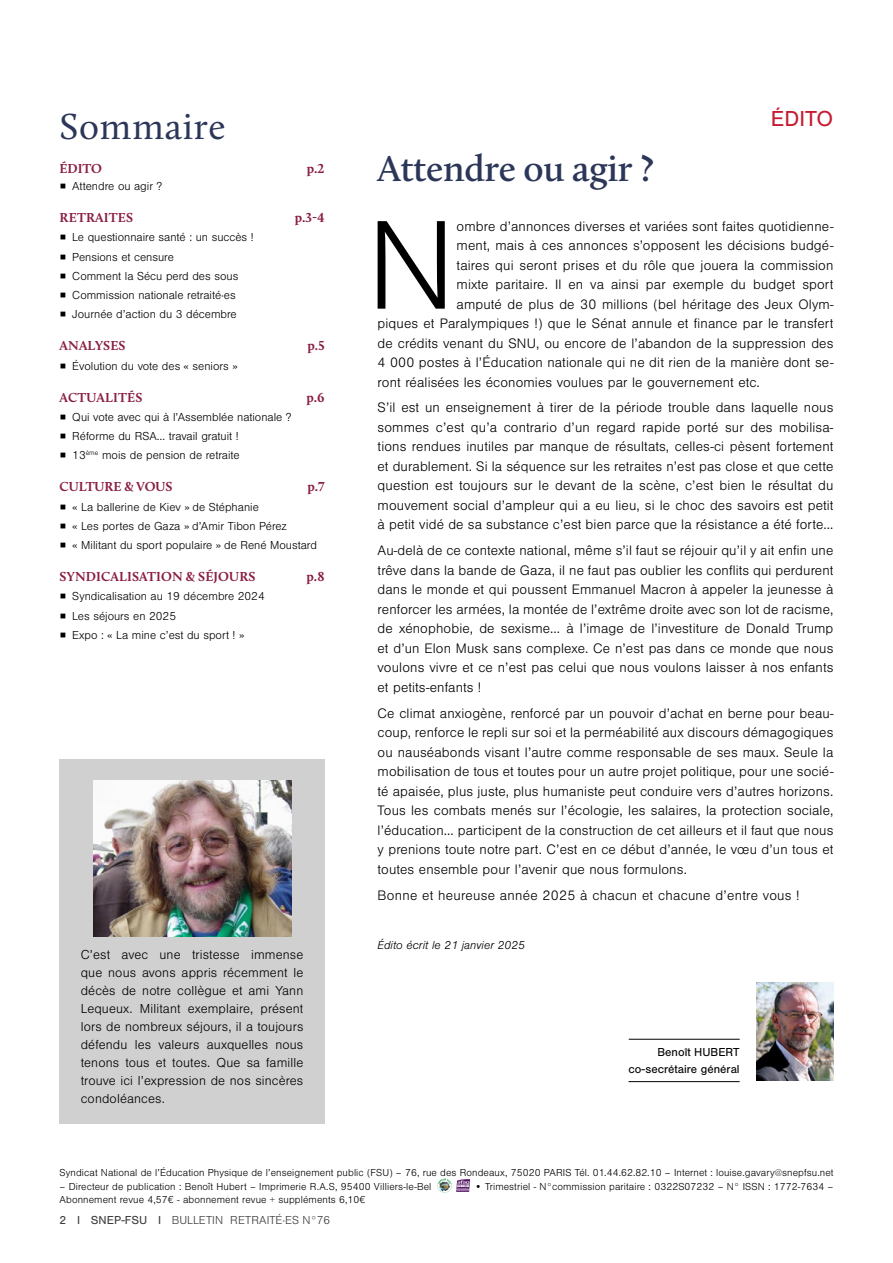
<style>
.page{position:relative;width:893px;height:1263px;background:#fff}
.page>*{position:absolute;margin:0;border:0;box-sizing:border-box;transform-origin:0 0}
.t1{font:300 131.25px "Nimbus San";color:#000}
.t2{font:600 37.5px "Calluna";letter-spacing:-.01em;color:#2c3658}
.t3{font:37.5px "Calluna";letter-spacing:.02em;color:#2c3658}
.t4{font:22.5px "Nimbus San";color:#c61a32}
.t5{font:300 14.25px/19.5px "Nimbus San";letter-spacing:.01em;color:#000;text-align:justify}
.t6{font:300 13.5px/18px "Nimbus San";letter-spacing:.01em;color:#000;text-align:justify}
.t7{font:700 13.5px "Calluna";letter-spacing:.015em;color:#8a1e41}
.t8{font:300 12px "Nimbus San";color:#000}
.t9{font:300 12px "Nimbus San";color:#3c3c3b}
.t10{font:12px/16.5px "Nimbus San";color:#000;text-align:right}
.t11{font:italic 300 12px "Nimbus San";color:#000}
.t12{font:300 10.5px "Nimbus San";letter-spacing:.01em;color:#000}
.s1{font-family:"Source Sans Pro";font-weight:200}
.s2{font-weight:400}
</style>
<div class="page">
<svg style="left:437px;top:1178px;width:33px;height:15px"></svg>
<hr style="left:629px;top:1039px;width:111px;height:1px;background:#000">
<hr style="left:628px;top:1081px;width:112px;height:1px;background:#000">
<img style="left:757px;top:982px;width:76px;height:98px">
<div style="left:60px;top:759px;width:265px;height:365px;background:#d0d0d0"></div>
<img style="left:93px;top:780px;width:198px;height:156px">
<h2 class="t3" style="left:60px;top:103px;width:168px">Sommaire</h2>
<p class="t7" style="left:60px;top:160px;width:44px">ÉDITO</p>
<p class="t7" style="left:307px;top:160px;width:19px">p.2</p>
<p class="t8" style="left:60px;top:180px;width:104px"><span class="s1">■</span> Attendre ou agir ?</p>
<p class="t7" style="left:60px;top:209px;width:75px">RETRAITES</p>
<p class="t7" style="left:295px;top:209px;width:31px">p.3-4</p>
<p class="t8" style="left:60px;top:231px;width:196px"><span class="s1">■</span> Le questionnaire santé : un succès !</p>
<p class="t8" style="left:60px;top:250px;width:116px"><span class="s1">■</span> Pensions et censure</p>
<p class="t8" style="left:60px;top:270px;width:180px"><span class="s1">■</span> Comment la Sécu perd des sous</p>
<p class="t8" style="left:60px;top:289px;width:178px"><span class="s1">■</span> Commission nationale retraité·es</p>
<p class="t8" style="left:60px;top:308px;width:179px"><span class="s1">■</span> Journée d’action du 3 décembre</p>
<p class="t7" style="left:60px;top:337px;width:68px">ANALYSES</p>
<p class="t7" style="left:308px;top:337px;width:18px">p.5</p>
<p class="t8" style="left:60px;top:359px;width:180px"><span class="s1">■</span> Évolution du vote des « seniors »</p>
<p class="t7" style="left:60px;top:389px;width:84px">ACTUALITÉS</p>
<p class="t7" style="left:307px;top:389px;width:19px">p.6</p>
<p class="t8" style="left:60px;top:411px;width:233px"><span class="s1">■</span> Qui vote avec qui à l’Assemblée nationale ?</p>
<p class="t8" style="left:60px;top:430px;width:181px"><span class="s1">■</span> Réforme du RSA… travail gratuit !</p>
<p class="t8" style="left:60px;top:449px;width:182px"><span class="s1">■</span> 13<sup>ème</sup> mois de pension de retraite</p>
<p class="t7" style="left:60px;top:478px;width:115px">CULTURE &amp; VOUS</p>
<p class="t7" style="left:308px;top:478px;width:18px">p.7</p>
<p class="t8" style="left:60px;top:500px;width:201px"><span class="s1">■</span> « La ballerine de Kiev » de Stéphanie</p>
<p class="t8" style="left:60px;top:520px;width:229px"><span class="s1">■</span> « Les portes de Gaza » d’Amir Tibon Pérez</p>
<p class="t8" style="left:60px;top:539px;width:259px"><span class="s1">■</span> « Militant du sport populaire » de René Moustard</p>
<p class="t7" style="left:60px;top:568px;width:197px">SYNDICALISATION &amp; SÉJOURS</p>
<p class="t7" style="left:307px;top:568px;width:19px">p.8</p>
<p class="t8" style="left:60px;top:590px;width:207px"><span class="s1">■</span> Syndicalisation au 19 décembre 2024</p>
<p class="t8" style="left:60px;top:609px;width:118px"><span class="s1">■</span> Les séjours en 2025</p>
<p class="t8" style="left:60px;top:629px;width:186px"><span class="s1">■</span> Expo : « La mine c’est du sport ! »</p>
<p class="t6" style="left:81px;top:945px;width:224px">C’est avec une tristesse immense que nous avons appris récemment le décès de notre collègue et ami Yann Lequeux. Militant exemplaire, présent lors de nombreux séjours, il a toujours défendu les valeurs auxquelles nous tenons tous et toutes. Que sa famille trouve ici l’expression de nos sincères condoléances.</p>
<h3 class="t4" style="left:771px;top:106px;width:64px">ÉDITO</h3>
<h2 class="t2" style="left:378px;top:146px;width:278px">Attendre ou agir ?</h2>
<h1 class="t1" style="left:367px;top:197px;width:90px">N</h1>
<p class="t5" style="left:457px;top:217px;width:378px">ombre d’annonces diverses et variées sont faites quotidienne-</p>
<p class="t5" style="left:457px;top:236px;width:378px">ment, mais à ces annonces s’opposent les décisions budgé-</p>
<p class="t5" style="left:457px;top:256px;width:378px">taires qui seront prises et du rôle que jouera la commission</p>
<p class="t5" style="left:457px;top:275px;width:378px">mixte paritaire. Il en va ainsi par exemple du budget sport</p>
<p class="t5" style="left:457px;top:295px;width:378px">amputé de plus de 30 millions (bel héritage des Jeux Olym-</p>
<p class="t5" style="left:378px;top:314px;width:457px">piques et Paralympiques !) que le Sénat annule et finance par le transfert</p>
<p class="t5" style="left:378px;top:334px;width:457px">de crédits venant du SNU, ou encore de l’abandon de la suppression des</p>
<p class="t5" style="left:378px;top:353px;width:457px">4 000 postes à l’Éducation nationale qui ne dit rien de la manière dont se-</p>
<p class="t5" style="left:378px;top:373px;width:384px">ront réalisées les économies voulues par le gouvernement etc.</p>
<p class="t5" style="left:378px;top:398px;width:457px">S’il est un enseignement à tirer de la période trouble dans laquelle nous sommes c’est qu’a contrario d’un regard rapide porté sur des mobilisa&shy;tions rendues inutiles par manque de résultats, celles-ci pèsent fortement et durablement. Si la séquence sur les retraites n’est pas close et que cette question est toujours sur le devant de la scène, c’est bien le résultat du mouvement social d’ampleur qui a eu lieu, si le choc des savoirs est petit à petit vidé de sa substance c’est bien parce que la résistance a été forte…</p>
<p class="t5" style="left:378px;top:541px;width:457px">Au-delà de ce contexte national, même s’il faut se réjouir qu’il y ait enfin une trêve dans la bande de Gaza, il ne faut pas oublier les conflits qui perdurent dans le monde et qui poussent Emmanuel Macron à appeler la jeunesse à renforcer les armées, la montée de l’extrême droite avec son lot de racisme, de xénophobie, de sexisme… à l’image de l’investiture de Donald Trump et d’un Elon Musk sans complexe. Ce n’est pas dans ce monde que nous voulons vivre et ce n’est pas celui que nous voulons laisser à nos enfants et petits-enfants !</p>
<p class="t5" style="left:378px;top:704px;width:457px">Ce climat anxiogène, renforcé par un pouvoir d’achat en berne pour beau&shy;coup, renforce le repli sur soi et la perméabilité aux discours démagogiques ou nauséabonds visant l’autre comme responsable de ses maux. Seule la mobilisation de tous et toutes pour un autre projet politique, pour une socié&shy;té apaisée, plus juste, plus humaniste peut conduire vers d’autres horizons.<br>Tous les combats menés sur l’écologie, les salaires, la protection sociale, l’éducation… participent de la construction de cet ailleurs et il faut que nous y prenions toute notre part. C’est en ce début d’année, le vœu d’un tous et toutes ensemble pour l’avenir que nous formulons.</p>
<p class="t5" style="left:378px;top:885px;width:424px">Bonne et heureuse année 2025 à chacun et chacune d’entre vous !</p>
<p class="t11" style="left:378px;top:938px;width:149px">Édito écrit le 21 janvier 2025</p>
<p class="t10" style="left:628px;top:1044px;width:113px">Benoît HUBERT co-secrétaire général</p>
<p class="t12" style="left:60px;top:1167px;width:775px">Syndicat National de l’Éducation Physique de l’enseignement public (FSU) – 76, rue des Rondeaux, 75020 PARIS Tél. 01.44.62.82.10 – Internet : louise.gavary@snepfsu.net</p>
<p class="t12" style="left:60px;top:1181px;width:373px">– Directeur de publication : Benoît Hubert – Imprimerie R.A.S, 95400 Villiers-le-Bel</p>
<p class="t12" style="left:475px;top:1181px;width:360px">• Trimestriel - N°commission paritaire : 0322S07232 – N° ISSN : 1772-7634 –</p>
<p class="t12" style="left:60px;top:1194px;width:307px">Abonnement revue 4,57€ - abonnement revue + suppléments 6,10€</p>
<p class="t9" style="left:60px;top:1214px;width:272px"><span class="s2">2 I SNEP-FSU I</span> BULLETIN RETRAITÉ·ES N°76</p>
</div>
